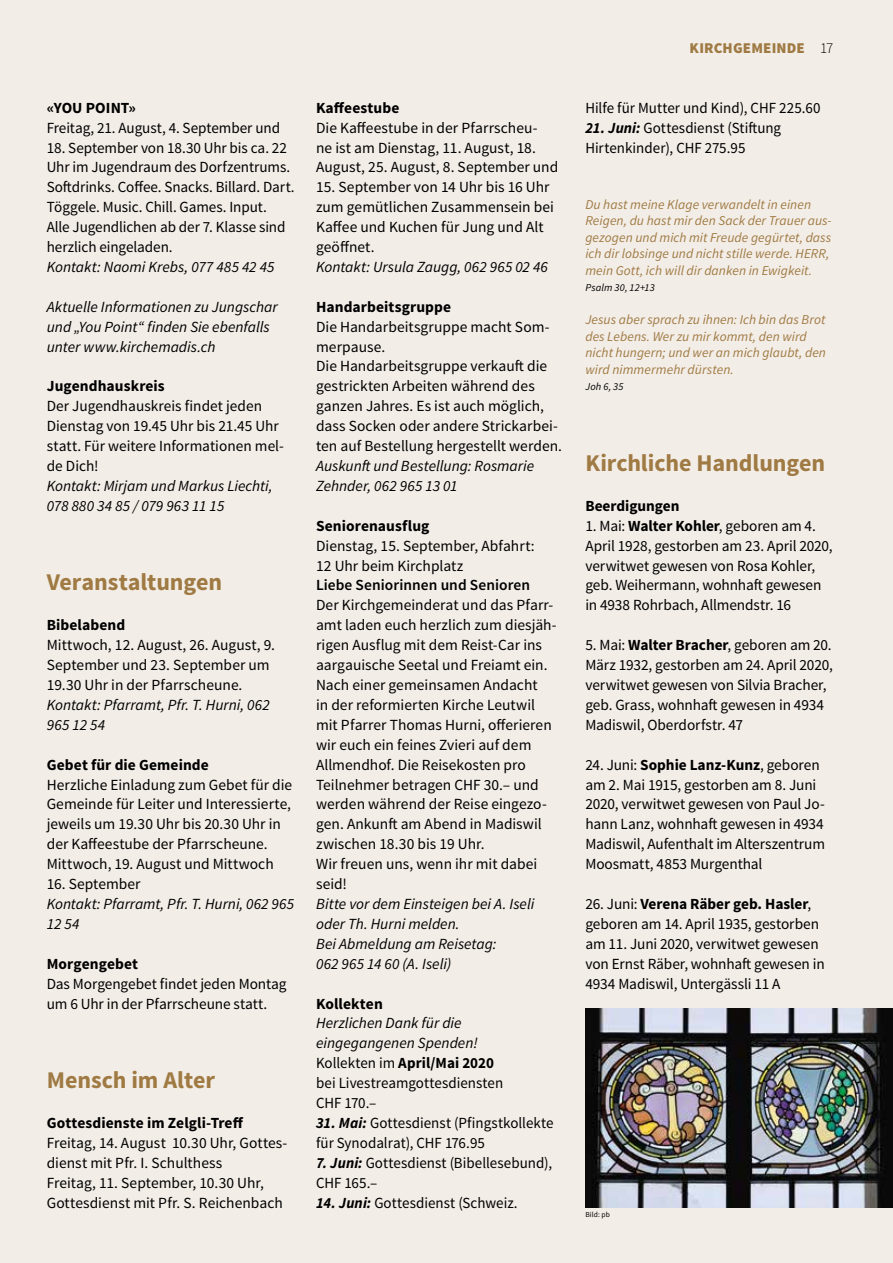
<style>
.page{position:relative;width:893px;height:1263px;background:#f3ede7}
.page>*{position:absolute;margin:0;border:0;box-sizing:border-box;transform-origin:0 0}
.t1{font:700 24px "Source Sans Pro";letter-spacing:-.005em;color:#9f7a43}
.t2{font:15.45px/20px "Source Sans Pro";color:#000}
.t3{font:italic 15.45px/20px "Source Sans Pro";color:#000}
.t4{font:700 15.45px "Source Sans Pro";letter-spacing:.005em;color:#000}
.t5{font:600 15.45px "Source Sans Pro";letter-spacing:.005em;color:#000}
.t6{font:900 15px "Source Sans Pro";letter-spacing:.01em;color:#9f7a43}
.t7{font:italic 13.5px/16.5px "Source Sans Pro";letter-spacing:.005em;color:#9f7a43}
.t8{font:italic 10.5px "Source Sans Pro";letter-spacing:.015em;color:#000}
.t9{font:7.5px "Source Sans Pro";letter-spacing:.02em;color:#000}
.s1{font-style:italic}
.s2{font-weight:700}
.s3{font-weight:700;font-style:italic}
.s4{font-weight:300;color:#000}
</style>
<div class="page">
<img style="left:585px;top:1008px;width:308px;height:200px">
<p class="t4" style="left:47px;top:98px;width:91px">«YOU POINT»</p>
<p class="t2" style="left:47px;top:118px;width:235px">Freitag, 21. August, 4. September und</p>
<p class="t2" style="left:47px;top:138px;width:249px">18. September von 18.30 Uhr bis ca. 22<br>Uhr im Jugendraum des Dorfzentrums.<br>Softdrinks. Coffee. Snacks. Billard. Dart.<br>Töggele. Music. Chill. Games. Input.<br>Alle Jugendlichen ab der 7. Klasse sind herzlich eingeladen.</p>
<p class="t3" style="left:47px;top:257px;width:229px">Kontakt: Naomi Krebs, 077 485 42 45</p>
<p class="t3" style="left:47px;top:297px;width:232px">Aktuelle Informationen zu Jungschar und „You Point“ finden Sie ebenfalls unter www.kirchemadis.ch</p>
<p class="t4" style="left:47px;top:376px;width:120px">Jugendhauskreis</p>
<p class="t2" style="left:47px;top:396px;width:239px">Der Jugendhauskreis findet jeden<br>Dienstag von 19.45 Uhr bis 21.45 Uhr statt. Für weitere Informationen mel&shy;de Dich!</p>
<p class="t3" style="left:47px;top:476px;width:227px">Kontakt: Mirjam und Markus Liechti,<br>078 880 34 85 / 079 963 11 15</p>
<h1 class="t1" style="left:47px;top:567px;width:177px">Veranstaltungen</h1>
<p class="t4" style="left:47px;top:615px;width:80px">Bibelabend</p>
<p class="t2" style="left:47px;top:635px;width:230px">Mittwoch, 12. August, 26. August, 9.<br>September und 23. September um<br>19.30 Uhr in der Pfarrscheune.</p>
<p class="t3" style="left:47px;top:695px;width:225px">Kontakt: Pfarramt, Pfr. T. Hurni, 062<br>965 12 54</p>
<p class="t4" style="left:47px;top:754px;width:164px">Gebet für die Gemeinde</p>
<p class="t2" style="left:47px;top:775px;width:247px">Herzliche Einladung zum Gebet für die Gemeinde für Leiter und Interessierte, jeweils um 19.30 Uhr bis 20.30 Uhr in der Kaffeestube der Pfarrscheune.<br>Mittwoch, 19. August und Mittwoch</p>
<p class="t2" style="left:47px;top:874px;width:95px">16. September</p>
<p class="t3" style="left:47px;top:894px;width:249px">Kontakt: Pfarramt, Pfr. T. Hurni, 062 965<br>12 54</p>
<p class="t4" style="left:47px;top:953px;width:93px">Morgengebet</p>
<p class="t2" style="left:47px;top:974px;width:241px">Das Morgengebet findet jeden Montag um 6 Uhr in der Pfarrscheune statt.</p>
<h1 class="t1" style="left:47px;top:1065px;width:170px">Mensch im Alter</h1>
<p class="t4" style="left:47px;top:1113px;width:198px">Gottesdienste im Zelgli-Treff</p>
<p class="t2" style="left:47px;top:1133px;width:242px">Freitag, 14. August 10.30 Uhr, Gottes&shy;dienst mit Pfr. I. Schulthess<br>Freitag, 11. September, 10.30 Uhr, Gottesdienst mit Pfr. S. Reichenbach</p>
<p class="t4" style="left:316px;top:98px;width:85px">Kaffeestube</p>
<p class="t2" style="left:316px;top:118px;width:244px">Die Kaffeestube in der Pfarrscheu-<br>ne ist am Dienstag, 11. August, 18.<br>August, 25. August, 8. September und</p>
<p class="t2" style="left:316px;top:177px;width:239px">15. September von 14 Uhr bis 16 Uhr zum gemütlichen Zusammensein bei<br>Kaffee und Kuchen für Jung und Alt geöffnet.</p>
<p class="t3" style="left:316px;top:257px;width:233px">Kontakt: Ursula Zaugg, 062 965 02 46</p>
<p class="t4" style="left:316px;top:297px;width:137px">Handarbeitsgruppe</p>
<p class="t2" style="left:316px;top:317px;width:248px">Die Handarbeitsgruppe macht Som&shy;merpause.<br>Die Handarbeitsgruppe verkauft die gestrickten Arbeiten während des ganzen Jahres. Es ist auch möglich, dass Socken oder andere Strickarbei&shy;ten auf Bestellung hergestellt werden.</p>
<p class="t3" style="left:316px;top:456px;width:220px">Auskunft und Bestellung: Rosmarie<br>Zehnder, 062 965 13 01</p>
<p class="t4" style="left:316px;top:516px;width:115px">Seniorenausflug</p>
<p class="t2" style="left:316px;top:536px;width:220px">Dienstag, 15. September, Abfahrt:<br>12 Uhr beim Kirchplatz</p>
<p class="t5" style="left:316px;top:575px;width:216px">Liebe Seniorinnen und Senioren</p>
<p class="t2" style="left:316px;top:595px;width:242px">Der Kirchgemeinderat und das Pfarr&shy;amt laden euch herzlich zum diesjäh&shy;rigen Ausflug mit dem Reist-Car ins aargauische Seetal und Freiamt ein.<br>Nach einer gemeinsamen Andacht<br>in der reformierten Kirche Leutwil mit Pfarrer Thomas Hurni, offerieren wir euch ein feines Zvieri auf dem<br>Allmendhof. Die Reisekosten pro<br>Teilnehmer betragen CHF 30.– und werden während der Reise eingezo&shy;gen. Ankunft am Abend in Madiswil zwischen 18.30 bis 19 Uhr.<br>Wir freuen uns, wenn ihr mit dabei seid!</p>
<p class="t3" style="left:316px;top:894px;width:220px">Bitte vor dem Einsteigen bei A. Iseli oder Th. Hurni melden.<br>Bei Abmeldung am Reisetag:<br>062 965 14 60 (A. Iseli)</p>
<p class="t4" style="left:316px;top:993px;width:68px">Kollekten</p>
<p class="t2" style="left:316px;top:1013px;width:189px"><span class="s1">Herzlichen Dank für die eingegangenen Spenden!<br></span>Kollekten im <span class="s2">April/Mai 2020 </span>bei Livestreamgottesdiensten<br>CHF 170.–</p>
<p class="t2" style="left:316px;top:1113px;width:239px"><span class="s3">31. Mai:</span> Gottesdienst (Pfingstkollekte für Synodalrat), CHF 176.95</p>
<p class="t2" style="left:316px;top:1153px;width:238px"><span class="s3">7. Juni:</span> Gottesdienst (Bibellesebund),<br>CHF 165.–</p>
<p class="t2" style="left:316px;top:1193px;width:203px"><span class="s3">14. Juni:</span> Gottesdienst (Schweiz.</p>
<p class="t6" style="left:690px;top:39px;width:145px">KIRCHGEMEINDE <span class="s4">17</span></p>
<p class="t2" style="left:585px;top:98px;width:237px">Hilfe für Mutter und Kind), CHF 225.60</p>
<p class="t2" style="left:585px;top:118px;width:197px"><span class="s3">21. Juni:</span> Gottesdienst (Stiftung<br>Hirtenkinder), CHF 275.95</p>
<p class="t7" style="left:585px;top:196px;width:248px">Du hast meine Klage verwandelt in einen Reigen, du hast mir den Sack der Trauer aus&shy;gezogen und mich mit Freude gegürtet, dass ich dir lobsinge und nicht stille werde. HERR, mein Gott, ich will dir danken in Ewigkeit.</p>
<p class="t8" style="left:585px;top:281px;width:71px">Psalm 30, 12+13</p>
<p class="t7" style="left:585px;top:312px;width:242px">Jesus aber sprach zu ihnen: Ich bin das Brot des Lebens. Wer zu mir kommt, den wird nicht hungern; und wer an mich glaubt, den wird nimmermehr dürsten.</p>
<p class="t8" style="left:585px;top:380px;width:40px">Joh 6, 35</p>
<h1 class="t1" style="left:585px;top:448px;width:241px">Kirchliche Handlungen</h1>
<p class="t4" style="left:585px;top:496px;width:96px">Beerdigungen</p>
<p class="t2" style="left:585px;top:516px;width:249px">1. Mai: <span class="s2">Walter Kohler</span>, geboren am 4.<br>April 1928, gestorben am 23. April 2020, verwitwet gewesen von Rosa Kohler, geb. Weihermann, wohnhaft gewesen in 4938 Rohrbach, Allmendstr. 16</p>
<p class="t2" style="left:585px;top:635px;width:249px">5. Mai: <span class="s2">Walter Bracher</span>, geboren am 20.<br>März 1932, gestorben am 24. April 2020, verwitwet gewesen von Silvia Bracher, geb. Grass, wohnhaft gewesen in 4934<br>Madiswil, Oberdorfstr. 47</p>
<p class="t2" style="left:585px;top:755px;width:241px">24. Juni: <span class="s2">Sophie Lanz-Kunz</span>, geboren am 2. Mai 1915, gestorben am 8. Juni 2020, verwitwet gewesen von Paul Jo&shy;hann Lanz, wohnhaft gewesen in 4934<br>Madiswil, Aufenthalt im Alterszentrum Moosmatt, 4853 Murgenthal</p>
<p class="t2" style="left:585px;top:894px;width:241px">26. Juni: <span class="s2">Verena Räber geb. Hasler</span>, geboren am 14. April 1935, gestorben am 11. Juni 2020, verwitwet gewesen von Ernst Räber, wohnhaft gewesen in 4934 Madiswil, Untergässli 11 A</p>
<p class="t9" style="left:585px;top:1209px;width:26px">Bild: pb</p>
</div>
